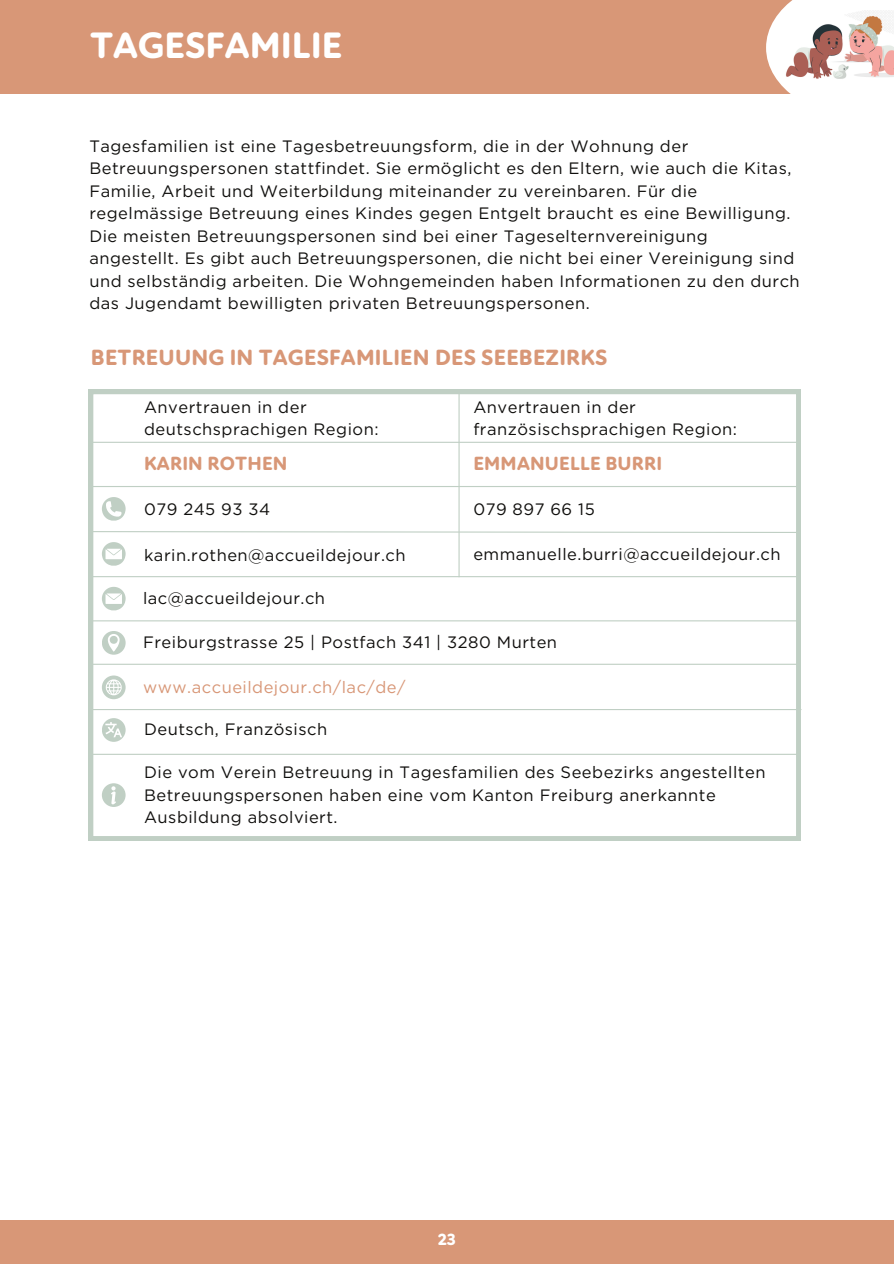
<style>
.page{position:relative;width:894px;height:1264px;background:#fff}
.page>*{position:absolute;margin:0;border:0;box-sizing:border-box;transform-origin:0 0}
.t1{font:800 37.5px "Atten Round New";color:#fff}
.t2{font:800 22.5px "Atten Round New";letter-spacing:.01em;color:#d89777}
.t3{font:800 19.5px "Atten Round New";letter-spacing:.01em;color:#d89777}
.t4{font:16.5px/22.5px "Gotham";letter-spacing:.03em;color:#100f0d}
.t5{font:16.5px "Gotham";letter-spacing:.03em;color:#d89777}
.t6{font:800 16.5px "Atten Round New";color:#fff}
</style>
<div class="page">
<div style="left:0;top:1219px;width:893px;height:44px;background:#d89777"></div>
<div style="left:0;top:0;width:893px;height:94px;background:#d89777"></div>
<div style="left:765px;top:0;width:128px;height:120px;background:#fff"></div>
<img style="left:786px;top:11px;width:107px;height:68px">
<svg style="left:89px;top:390px;width:711px;height:450px"></svg>
<svg style="left:102px;top:542px;width:23px;height:23px"></svg>
<svg style="left:102px;top:497px;width:23px;height:23px"></svg>
<svg style="left:102px;top:675px;width:23px;height:24px"></svg>
<hr style="left:89px;top:442px;width:709px;height:1px;background:#c0cfc4">
<svg style="left:90px;top:530px;width:707px;height:3px"></svg>
<hr style="left:90px;top:620px;width:709px;height:1px;background:#c0cfc4">
<hr style="left:89px;top:663px;width:709px;height:2px;background:#c0cfc4">
<hr style="left:90px;top:576px;width:709px;height:1px;background:#c0cfc4">
<hr style="left:458px;top:391px;width:1px;height:186px;background:#c0cfc4">
<div style="left:102px;top:631px;width:24px;height:23px;background:#c0cfc4;border-radius:50%"></div>
<svg style="left:108px;top:634px;width:12px;height:17px"></svg>
<div style="left:102px;top:718px;width:24px;height:23px;background:#c0cfc4;border-radius:50%"></div>
<svg style="left:105px;top:722px;width:17px;height:15px"></svg>
<hr style="left:91px;top:709px;width:709px;height:1px;background:#c0cfc4">
<hr style="left:90px;top:486px;width:709px;height:1px;background:#c0cfc4">
<svg style="left:102px;top:587px;width:23px;height:23px"></svg>
<hr style="left:90px;top:753px;width:709px;height:2px;background:#c0cfc4">
<svg style="left:102px;top:783px;width:23px;height:23px"></svg>
<h1 class="t1" style="left:90px;top:24px;width:254px">TAGESFAMILIE</h1>
<p class="t4" style="left:89px;top:134px;width:711px">Tagesfamilien ist eine Tagesbetreuungsform, die in der Wohnung der Betreuungspersonen stattfindet. Sie ermöglicht es den Eltern, wie auch die Kitas, Familie, Arbeit und Weiterbildung miteinander zu vereinbaren. Für die regelmässige Betreuung eines Kindes gegen Entgelt braucht es eine Bewilligung.<br>Die meisten Betreuungspersonen sind bei einer Tageselternvereinigung angestellt. Es gibt auch Betreuungspersonen, die nicht bei einer Vereinigung sind und selbständig arbeiten. Die Wohngemeinden haben Informationen zu den durch das Jugendamt bewilligten privaten Betreuungspersonen.</p>
<h2 class="t2" style="left:91px;top:344px;width:518px">BETREUUNG IN TAGESFAMILIEN DES SEEBEZIRKS</h2>
<p class="t4" style="left:144px;top:395px;width:236px">Anvertrauen in der deutschsprachigen Region:</p>
<p class="t4" style="left:473px;top:395px;width:265px">Anvertrauen in der französischsprachigen Region:</p>
<p class="t3" style="left:144px;top:452px;width:145px">KARIN ROTHEN</p>
<p class="t3" style="left:473px;top:452px;width:190px">EMMANUELLE BURRI</p>
<p class="t4" style="left:144px;top:497px;width:128px">079 245 93 34</p>
<p class="t4" style="left:473px;top:497px;width:123px">079 897 66 15</p>
<h3 class="t4" style="left:144px;top:543px;width:263px">karin.rothen@accueildejour.ch</h3>
<h3 class="t4" style="left:473px;top:542px;width:308px">emmanuelle.burri@accueildejour.ch</h3>
<p class="t4" style="left:143px;top:587px;width:183px">lac@accueildejour.ch</p>
<p class="t4" style="left:143px;top:631px;width:415px">Freiburgstrasse 25 | Postfach 341 | 3280 Murten</p>
<p class="t5" style="left:143px;top:677px;width:264px">www.accueildejour.ch/lac/de/</p>
<p class="t4" style="left:144px;top:718px;width:184px">Deutsch, Französisch</p>
<p class="t4" style="left:144px;top:760px;width:622px">Die vom Verein Betreuung in Tagesfamilien des Seebezirks angestellten<br>Betreuungspersonen haben eine vom Kanton Freiburg anerkannte<br>Ausbildung absolviert.</p>
<p class="t6" style="left:437px;top:1229px;width:20px">23</p>
</div>
